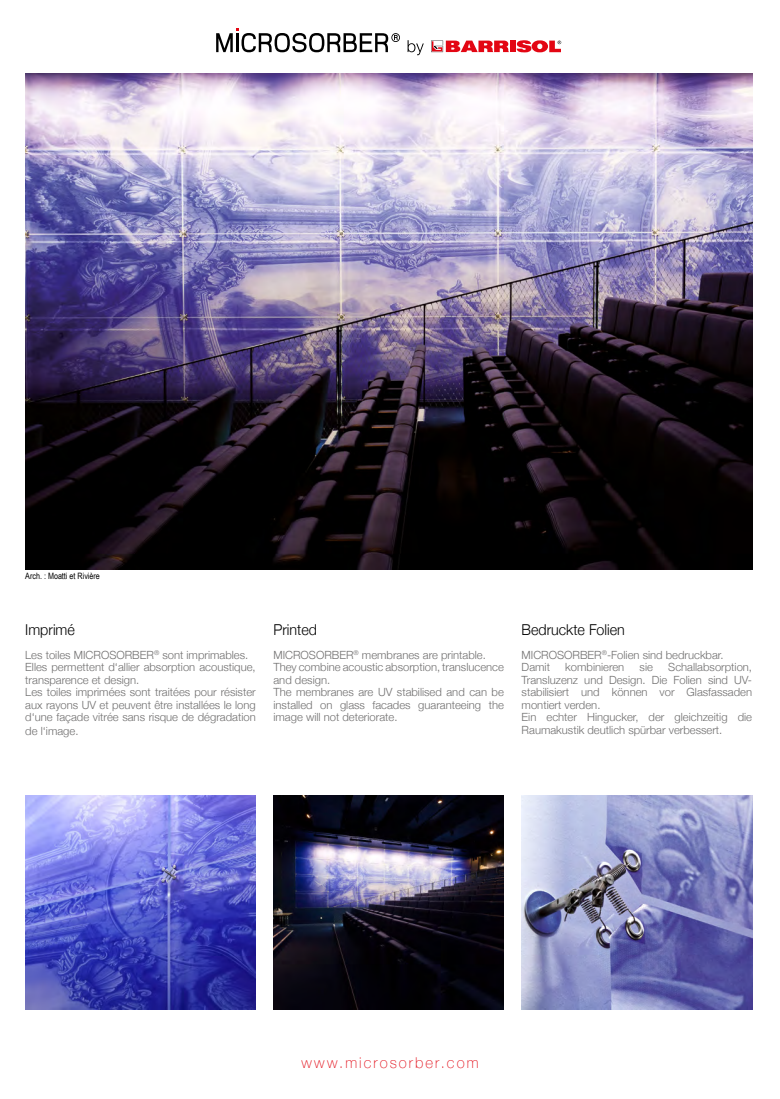
<style>
.page{position:relative;width:780px;height:1099px;background:#fff}
.page>*{position:absolute;margin:0;border:0;box-sizing:border-box;transform-origin:0 0}
.t1{font:300 15px "Helvetica Neue";color:#000;scale:.95 1}
.t2{font:100 15px "Helvetica Neue";letter-spacing:.14em;color:#e30d18}
.t3{font:300 11.25px/12.5px "Helvetica Neue";color:#706f6f}
.t4{font:8.75px "Arial Narrow";color:#000}
</style>
<div class="page">
<div style="left:510px;top:41px;width:5px;height:11px;background:#e30613"></div>
<svg style="left:431px;top:41px;width:78px;height:11px"></svg>
<svg style="left:516px;top:40px;width:45px;height:12px"></svg>
<svg style="left:407px;top:40px;width:17px;height:15px"></svg>
<svg style="left:216px;top:28px;width:184px;height:24px"></svg>
<img style="left:521px;top:795px;width:231px;height:214px">
<img style="left:25px;top:73px;width:727px;height:497px">
<img style="left:273px;top:795px;width:231px;height:214px">
<img style="left:25px;top:795px;width:231px;height:214px">
<p class="t4" style="left:25px;top:569px;width:76px">Arch. : Moatti et Rivière</p>
<h1 class="t1" style="left:25px;top:617px;width:54px">Imprimé</h1>
<p class="t3" style="left:25px;top:647px;width:232px">Les toiles MICROSORBER<sup>®</sup> sont imprimables.<br>Elles permettent d‘allier absorption acoustique, transparence et design.<br>Les toiles imprimées sont traitées pour résister aux rayons UV et peuvent être installées le long d‘une façade vitrée sans risque de dégradation de l‘image.</p>
<h1 class="t1" style="left:273px;top:617px;width:47px">Printed</h1>
<p class="t3" style="left:273px;top:647px;width:232px">MICROSORBER<sup>®</sup> membranes are printable.<br>They combine acoustic absorption, translucence and design.<br>The membranes are UV stabilised and can be installed on glass facades guaranteeing the image will not deteriorate.</p>
<h1 class="t1" style="left:521px;top:617px;width:110px">Bedruckte Folien</h1>
<p class="t3" style="left:521px;top:647px;width:203px">MICROSORBER<sup>®</sup>-Folien sind bedruckbar.<br>Damit</p>
<p class="t3" style="left:521px;top:660px;width:232px;text-indent:147px">Schallabsorption, Transluzenz und Design. Die Folien sind UV&shy;stabilisiert und können vor Glasfassaden montiert verden.<br>Ein echter Hingucker, der gleichzeitig die Raumakustik deutlich spürbar verbessert.</p>
<p class="t3" style="left:565px;top:660px;width:60px">kombinieren</p>
<p class="t3" style="left:639px;top:660px;width:15px">sie</p>
<h1 class="t2" style="left:301px;top:1051px;width:179px">www.microsorber.com</h1>
</div>
